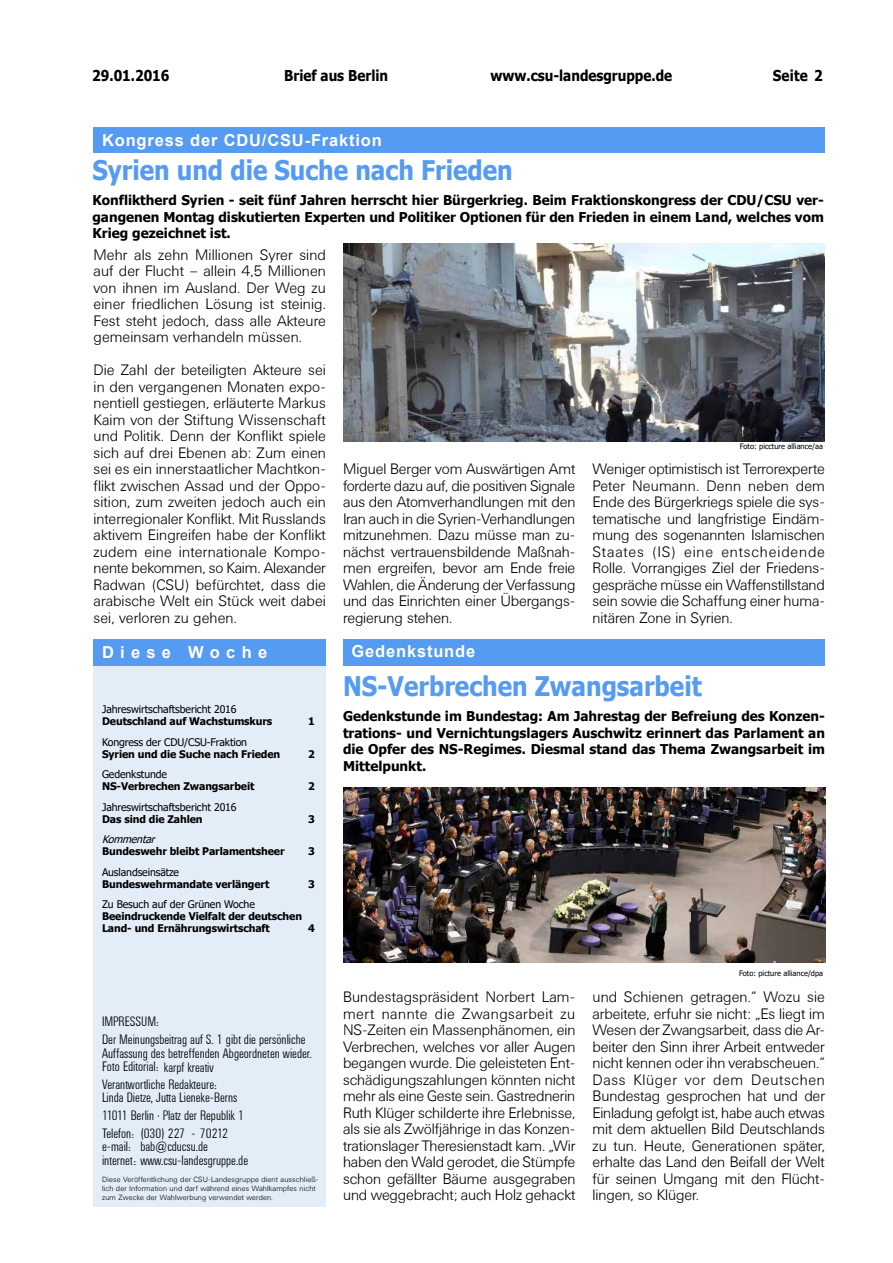
<style>
.page{position:relative;width:893px;height:1263px;background:#fff}
.page>*{position:absolute;margin:0;border:0;box-sizing:border-box;transform-origin:0 0}
._01_BaB_Überschrift{font:700 27px "Tahoma";color:#559bf2;scale:.9 1}
._01_BaB_Überschrift-2{font:700 16.5px "Arial";letter-spacing:.05em;color:#fff}
._08_BaB_Überschrift{font:700 16.5px "Arial";color:#fff}
._04_BaB_Fließtext{font:300 15px/16.5px "Univers BSK";letter-spacing:-.01em;color:#000;text-align:justify}
._06_BaB_Nr____Datum{font:700 15px "Tahoma";color:#000;scale:.9 1}
._03_BaB_Teaser{font:700 13.5px/16.5px "Tahoma";color:#000;text-align:justify}
._10_BaB_Impressum{font:300 13.5px/13.5px "Univers Condensed BSK";color:#000}
._09_BaB_Inhaltsverze{font:700 10.5px/12px "Tahoma";letter-spacing:-.01em;color:#000}
._09_BaB_Inhaltsverze-2{font:10.5px "Tahoma";letter-spacing:-.01em;color:#000}
._09_BaB_Inhaltsverze-3{font:italic 10.5px "Tahoma";color:#000}
._10a_BaB_Impressum_W{font:300 7.5px/9px "Univers BSK";letter-spacing:.02em;color:#000}
._13_BaB_Rechtevermer{font:7.5px "Tahoma";color:#000}
</style>
<div class="page">
<div style="left:94px;top:639px;width:232px;height:568px;background:#e2edf7"></div>
<div style="left:94px;top:639px;width:232px;height:27px;background:#559bf2"></div>
<div style="left:343px;top:639px;width:482px;height:26px;background:#559bf2"></div>
<div style="left:94px;top:128px;width:731px;height:25px;background:#559bf2"></div>
<img style="left:343px;top:243px;width:482px;height:198px">
<img style="left:343px;top:788px;width:482px;height:174px">
<p class="_06_BaB_Nr____Datum" style="left:284px;top:65px;width:117px">Brief aus Berlin</p>
<p class="_06_BaB_Nr____Datum" style="left:92px;top:65px;width:87px">29.01.2016</p>
<p class="_06_BaB_Nr____Datum" style="left:490px;top:65px;width:203px">www.csu-landesgruppe.de</p>
<p class="_06_BaB_Nr____Datum" style="left:773px;top:65px;width:57px">Seite 2</p>
<p class="_01_BaB_Überschrift-2" style="left:102px;top:128px;width:281px">Kongress der CDU/CSU-Fraktion</p>
<p class="_01_BaB_Überschrift" style="left:92px;top:151px;width:468px">Syrien und die Suche nach Frieden</p>
<p class="_03_BaB_Teaser" style="left:92px;top:192px;width:733px">Konfliktherd Syrien - seit fünf Jahren herrscht hier Bürgerkrieg. Beim Fraktionskongress der CDU/CSU ver&shy;gangenen Montag diskutierten Experten und Politiker Optionen für den Frieden in einem Land, welches vom Krieg gezeichnet ist.</p>
<p class="_04_BaB_Fließtext" style="left:94px;top:246px;width:234px">Mehr als zehn Millionen Syrer sind auf der Flucht – allein 4,5 Millionen von ihnen im Ausland. Der Weg zu einer friedlichen Lösung ist steinig.<br>Fest steht jedoch, dass alle Akteure gemeinsam verhandeln müssen.</p>
<p class="_04_BaB_Fließtext" style="left:94px;top:362px;width:234px">Die Zahl der beteiligten Akteure sei in den vergangenen Monaten expo&shy;nentiell gestiegen, erläuterte Markus Kaim von der Stiftung Wissenschaft und Politik. Denn der Konflikt spiele sich auf drei Ebenen ab: Zum einen sei es ein innerstaatlicher Machtkon&shy;flikt zwischen Assad und der Oppo&shy;sition, zum zweiten jedoch auch ein interregionaler Konflikt. Mit Russlands aktivem Eingreifen habe der Konflikt zudem eine internationale Kompo&shy;nente bekommen, so Kaim. Alexander Radwan (CSU) befürchtet, dass die arabische Welt ein Stück weit dabei sei, verloren zu gehen.</p>
<p class="_08_BaB_Überschrift" style="left:102px;top:640px;width:167px">D i e s e W o c h e</p>
<p class="_09_BaB_Inhaltsverze-2" style="left:102px;top:702px;width:136px">Jahreswirtschaftsbericht 2016</p>
<p class="_09_BaB_Inhaltsverze" style="left:102px;top:716px;width:172px">Deutschland auf Wachstumskurs</p>
<p class="_09_BaB_Inhaltsverze" style="left:308px;top:716px;width:8px">1</p>
<p class="_09_BaB_Inhaltsverze-2" style="left:102px;top:735px;width:147px">Kongress der CDU/CSU-Fraktion</p>
<p class="_09_BaB_Inhaltsverze" style="left:102px;top:748px;width:180px">Syrien und die Suche nach Frieden</p>
<p class="_09_BaB_Inhaltsverze" style="left:308px;top:748px;width:8px">2</p>
<p class="_09_BaB_Inhaltsverze-2" style="left:102px;top:767px;width:67px">Gedenkstunde</p>
<p class="_09_BaB_Inhaltsverze" style="left:102px;top:781px;width:154px">NS-Verbrechen Zwangsarbeit</p>
<p class="_09_BaB_Inhaltsverze" style="left:308px;top:781px;width:8px">2</p>
<p class="_09_BaB_Inhaltsverze-2" style="left:102px;top:800px;width:136px">Jahreswirtschaftsbericht 2016</p>
<p class="_09_BaB_Inhaltsverze" style="left:102px;top:813px;width:102px">Das sind die Zahlen</p>
<p class="_09_BaB_Inhaltsverze" style="left:308px;top:813px;width:8px">3</p>
<p class="_09_BaB_Inhaltsverze-3" style="left:102px;top:832px;width:58px">Kommentar</p>
<p class="_09_BaB_Inhaltsverze" style="left:102px;top:846px;width:184px">Bundeswehr bleibt Parlamentsheer</p>
<p class="_09_BaB_Inhaltsverze" style="left:308px;top:846px;width:8px">3</p>
<p class="_09_BaB_Inhaltsverze-2" style="left:102px;top:865px;width:79px">Auslandseinsätze</p>
<p class="_09_BaB_Inhaltsverze" style="left:102px;top:878px;width:169px">Bundeswehrmandate verlängert</p>
<p class="_09_BaB_Inhaltsverze" style="left:308px;top:878px;width:8px">3</p>
<p class="_09_BaB_Inhaltsverze-2" style="left:102px;top:897px;width:154px">Zu Besuch auf der Grünen Woche</p>
<p class="_09_BaB_Inhaltsverze" style="left:102px;top:911px;width:202px">Beeindruckende Vielfalt der deutschen<br>Land- und Ernährungswirtschaft</p>
<p class="_09_BaB_Inhaltsverze" style="left:308px;top:923px;width:8px">4</p>
<p class="_10_BaB_Impressum" style="left:102px;top:1015px;width:58px">IMPRESSUM:</p>
<p class="_10_BaB_Impressum" style="left:102px;top:1033px;width:211px">Der Meinungsbeitrag auf S. 1 gibt die persönliche<br>Auffassung des betreffenden Abgeordneten wieder.</p>
<p class="_10_BaB_Impressum" style="left:102px;top:1060px;width:113px">Foto Editorial: karpf kreativ</p>
<p class="_10_BaB_Impressum" style="left:102px;top:1078px;width:137px">Verantwortliche Redakteure:<br>Linda Dietze, Jutta Lieneke-Berns</p>
<p class="_10_BaB_Impressum" style="left:102px;top:1109px;width:144px">11011 Berlin · Platz der Republik 1</p>
<p class="_10_BaB_Impressum" style="left:102px;top:1127px;width:127px">Telefon: (030) 227 - 70212 e-mail: bab@cducsu.de</p>
<p class="_10_BaB_Impressum" style="left:102px;top:1154px;width:148px">internet: www.csu-landesgruppe.de</p>
<p class="_10a_BaB_Impressum_W" style="left:102px;top:1175px;width:218px">Diese Veröffentlichung der CSU-Landesgruppe dient ausschließ&shy;lich der Information und darf während eines Wahlkampfes nicht zum Zwecke der Wahlwerbung verwendet werden.</p>
<p class="_04_BaB_Fließtext" style="left:343px;top:461px;width:234px">Miguel Berger vom Auswärtigen Amt forderte dazu auf, die positiven Signale aus den Atomverhandlungen mit den Iran auch in die Syrien-Verhandlungen mitzunehmen. Dazu müsse man zu&shy;nächst vertrauensbildende Maßnah&shy;men ergreifen, bevor am Ende freie Wahlen, die Änderung der Verfassung und das Einrichten einer Übergangs&shy;regierung stehen.</p>
<p class="_01_BaB_Überschrift-2" style="left:352px;top:640px;width:125px">Gedenkstunde</p>
<p class="_13_BaB_Rechtevermer" style="left:740px;top:441px;width:85px">Foto: piccture alliance/aa</p>
<p class="_04_BaB_Fließtext" style="left:592px;top:461px;width:234px">Weniger optimistisch ist Terrorexperte Peter Neumann. Denn neben dem Ende des Bürgerkriegs spiele die sys&shy;tematische und langfristige Eindäm&shy;mung des sogenannten Islamischen Staates (IS) eine entscheidende Rolle. Vorrangiges Ziel der Friedens&shy;gespräche müsse ein Waffenstillstand sein sowie die Schaffung einer huma&shy;nitären Zone in Syrien.</p>
<p class="_01_BaB_Überschrift" style="left:343px;top:667px;width:400px">NS-Verbrechen Zwangsarbeit</p>
<p class="_03_BaB_Teaser" style="left:343px;top:709px;width:483px">Gedenkstunde im Bundestag: Am Jahrestag der Befreiung des Konzen&shy;trations- und Vernichtungslagers Auschwitz erinnert das Parlament an die Opfer des NS-Regimes. Diesmal stand das Thema Zwangsarbeit im Mittelpunkt.</p>
<p class="_13_BaB_Rechtevermer" style="left:739px;top:968px;width:86px">Foto: picture alliance/dpa</p>
<p class="_04_BaB_Fließtext" style="left:343px;top:989px;width:234px">Bundestagspräsident Norbert Lam&shy;mert nannte die Zwangsarbeit zu NS-Zeiten ein Massenphänomen, ein Verbrechen, welches vor aller Augen begangen wurde. Die geleisteten Ent&shy;schädigungszahlungen könnten nicht mehr als eine Geste sein. Gastrednerin Ruth Klüger schilderte ihre Erlebnisse, als sie als Zwölfjährige in das Konzen&shy;trationslager Theresienstadt kam. „Wir haben den Wald gerodet, die Stümpfe schon gefällter Bäume ausgegraben und weggebracht; auch Holz gehackt</p>
<p class="_04_BaB_Fließtext" style="left:592px;top:989px;width:234px">und Schienen getragen.“ Wozu sie arbeitete, erfuhr sie nicht: „Es liegt im Wesen der Zwangsarbeit, dass die Ar&shy;beiter den Sinn ihrer Arbeit entweder nicht kennen oder ihn verabscheuen.“ Dass Klüger vor dem Deutschen Bundestag gesprochen hat und der Einladung gefolgt ist, habe auch etwas mit dem aktuellen Bild Deutschlands zu tun. Heute, Generationen später, erhalte das Land den Beifall der Welt für seinen Umgang mit den Flücht&shy;lingen, so Klüger.</p>
</div>
